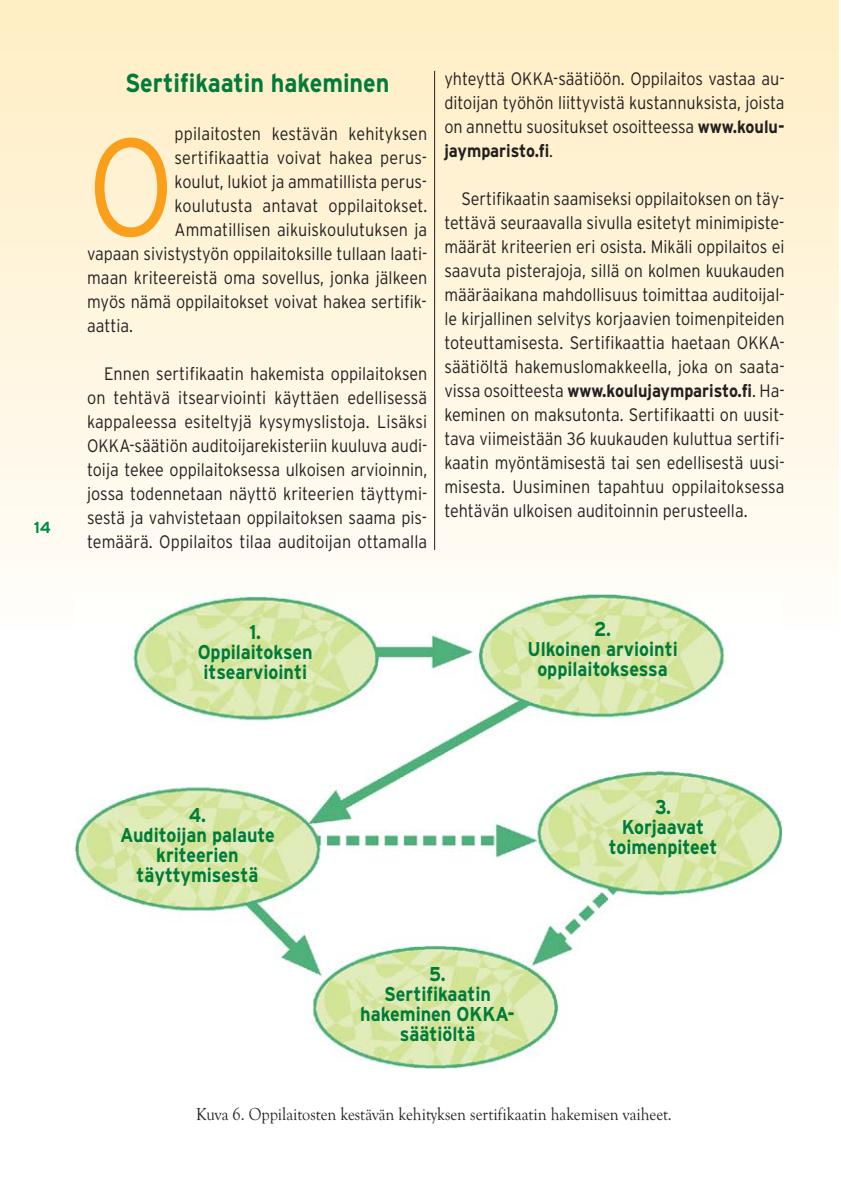
<style>
.page{position:relative;width:841px;height:1190px;background:#fff}
.page>*{position:absolute;margin:0;border:0;box-sizing:border-box;transform-origin:0 0}
.t1{font:300 138px "Interstate";color:#f99f1b;scale:.9 1}
.t2{font:700 26px "Interstate";color:#007b3b;scale:.9 1}
.t3{font:700 20px/20px "Interstate";color:#007b3b;text-align:center;scale:.9 1}
.t4{font:300 18px/24px "Interstate";color:#231f20;text-align:justify;scale:.9 1}
.t5{font:18px "Goudy Old Style T";color:#231f20;scale:.9 1}
.t6{font:700 16px "Interstate";color:#008d45}
.s1{font-weight:700}
</style>
<div class="page">
<div style="left:0;top:0;width:838px;height:630px;background:linear-gradient(to bottom,#ffeec3,#fffdfa)"></div>
<img style="left:75px;top:594px;width:707px;height:475px">
<hr style="left:434px;top:71px;width:1px;height:479px;background:#231f20">
<p class="t6" style="left:34px;top:522px;width:19px">14</p>
<h2 class="t2" style="left:125px;top:73px;width:295px">Sertifikaatin hakeminen</h2>
<p class="t4" style="left:175px;top:123px;width:282px">ppilaitosten kestävän kehityksen</p>
<p class="t4" style="left:175px;top:147px;width:282px">sertifikaattia voivat hakea perus-</p>
<p class="t4" style="left:175px;top:171px;width:282px">koulut, lukiot ja ammatillista perus-</p>
<p class="t4" style="left:175px;top:195px;width:282px">koulutusta antavat oppilaitokset.</p>
<p class="t4" style="left:175px;top:219px;width:282px">Ammatillisen aikuiskoulutuksen ja</p>
<p class="t4" style="left:87px;top:243px;width:379px">vapaan sivistystyön oppilaitoksille tullaan laati-</p>
<p class="t4" style="left:87px;top:267px;width:379px">maan kriteereistä oma sovellus, jonka jälkeen</p>
<p class="t4" style="left:87px;top:291px;width:379px">myös nämä oppilaitokset voivat hakea sertifik-</p>
<p class="t4" style="left:87px;top:315px;width:53px">aattia.</p>
<p class="t4" style="left:87px;top:363px;width:379px;text-indent:17px">Ennen sertifikaatin hakemista oppilaitoksen on tehtävä itsearviointi käyttäen edellisessä kappaleessa esiteltyjä kysymyslistoja. Lisäksi OKKA-säätiön auditoijarekisteriin kuuluva audi&shy;toija tekee oppilaitoksessa ulkoisen arvioinnin, jossa todennetaan näyttö kriteerien täyttymi&shy;sestä ja vahvistetaan oppilaitoksen saama pis&shy;temäärä. Oppilaitos tilaa auditoijan ottamalla</p>
<h1 class="t1" style="left:87px;top:135px;width:99px">O</h1>
<p class="t4" style="left:444px;top:68px;width:379px">yhteyttä OKKA-säätiöön. Oppilaitos vastaa au&shy;ditoijan työhön liittyvistä kustannuksista, joista on annettu suositukset osoitteessa <span class="s1">www.koulu&shy;jaymparisto.fi</span>.</p>
<p class="t4" style="left:444px;top:188px;width:380px;text-indent:17px">Sertifikaatin saamiseksi oppilaitoksen on täy&shy;tettävä seuraavalla sivulla esitetyt minimipiste&shy;määrät kriteerien eri osista. Mikäli oppilaitos ei saavuta pisterajoja, sillä on kolmen kuukauden määräaikana mahdollisuus toimittaa auditoijal&shy;le kirjallinen selvitys korjaavien toimenpiteiden toteuttamisesta. Sertifikaattia haetaan OKKA&shy;säätiöltä hakemuslomakkeella, joka on saata&shy;vissa osoitteesta <span class="s1">www.koulujaymparisto.fi</span>. Ha&shy;keminen on maksutonta. Sertifikaatti on uusit&shy;tava viimeistään 36 kuukauden kuluttua sertifi&shy;kaatin myöntämisestä tai sen edellisestä uusi&shy;misesta. Uusiminen tapahtuu oppilaitoksessa tehtävän ulkoisen auditoinnin perusteella.</p>
<p class="t3" style="left:198px;top:623px;width:129px">1.<br>Oppilaitoksen itsearviointi</p>
<p class="t3" style="left:527px;top:620px;width:168px">2.<br>Ulkoinen arviointi oppilaitoksessa</p>
<p class="t3" style="left:120px;top:806px;width:174px">4.<br>Auditoijan palaute kriteerien täyttymisestä</p>
<p class="t3" style="left:360px;top:966px;width:173px">5.<br>Sertifikaatin hakeminen OKKA&shy;säätiöltä</p>
<p class="t3" style="left:609px;top:798px;width:122px">3.<br>Korjaavat toimenpiteet</p>
<p class="t5" style="left:196px;top:1103px;width:530px">Kuva 6. Oppilaitosten kestävän kehityksen sertifikaatin hakemisen vaiheet.</p>
</div>
